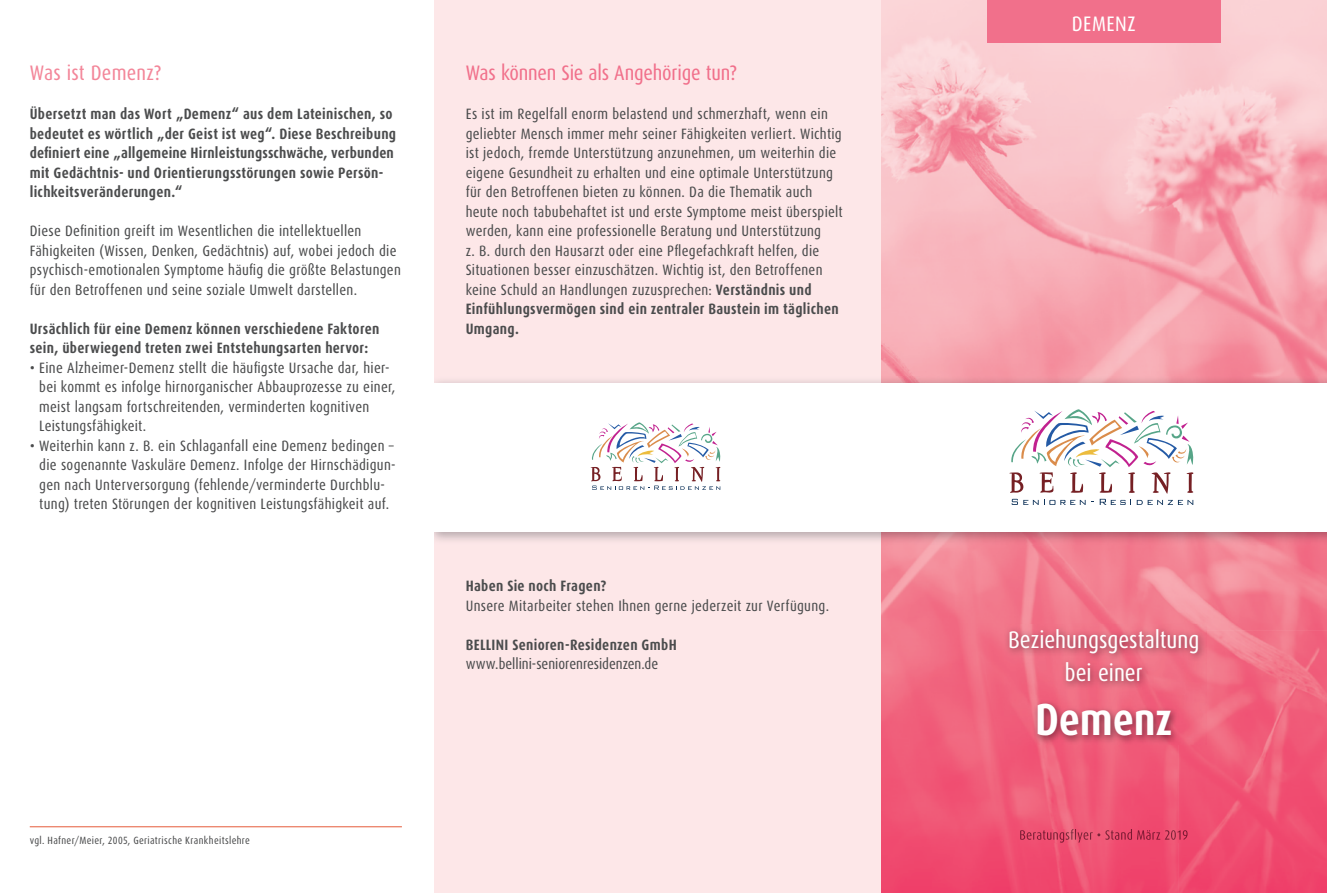
<style>
.page{position:relative;width:1327px;height:893px;background:#fff}
.page>*{position:absolute;margin:0;border:0;box-sizing:border-box;transform-origin:0 0}
.t1{font:700 45px "Dax Condensed";letter-spacing:-.005em;color:#fff}
.t2{font:24px/33px "Dax Condensed";color:#fff;text-align:center}
.t3{font:21px "Dax Condensed";letter-spacing:-.01em;color:#f1708b}
.t4{font:21px "Dax Condensed";letter-spacing:.01em;color:#f38699}
.t5{font:21px "Dax Condensed";letter-spacing:.025em;color:#fff}
.t6{font:15px/19.5px "Dax Condensed";letter-spacing:.02em;color:#4b4c4d}
.t7{font:700 15px/19.5px "Dax Condensed";letter-spacing:.02em;color:#4b4c4d}
.t8{font:15px "Dax Condensed";color:#4b4c4d}
.t9{font:10.5px "Dax Condensed";letter-spacing:.035em;color:#4b4c4d}
.s1{font-weight:700}
</style>
<div class="page">
<img style="left:880px;top:0;width:447px;height:376px">
<img style="left:880px;top:544px;width:149px;height:349px">
<img style="left:1029px;top:544px;width:298px;height:86px">
<img style="left:1178px;top:630px;width:149px;height:263px">
<img style="left:1029px;top:744px;width:149px;height:149px">
<div style="left:434px;top:0;width:446px;height:893px;background:#fde7e8"></div>
<div style="left:986px;top:0;width:234px;height:43px;background:#f1708b"></div>
<img style="left:1004px;top:625px;width:202px;height:119px">
<img style="left:434px;top:376px;width:893px;height:168px">
<div style="left:434px;top:383px;width:893px;height:148px;background:#fff"></div>
<svg style="left:1009px;top:409px;width:184px;height:96px"></svg>
<svg style="left:590px;top:422px;width:130px;height:68px"></svg>
<img style="left:1020px;top:829px;width:167px;height:14px">
<hr style="left:30px;top:826px;width:372px;height:1px;background:#e55b3b">
<h3 class="t4" style="left:30px;top:61px;width:133px">Was ist Demenz?</h3>
<p class="t7" style="left:30px;top:104px;width:368px">Übersetzt man das Wort „Demenz“ aus dem Lateinischen, so bedeutet es wörtlich „der Geist ist weg“. Diese Beschreibung definiert eine „allgemeine Hirnleistungsschwäche, verbunden mit Gedächtnis- und Orientierungsstörungen sowie Persön&shy;lichkeitsveränderungen.“</p>
<p class="t6" style="left:30px;top:221px;width:373px">Diese Definition greift im Wesentlichen die intellektuellen Fähigkeiten (Wissen, Denken, Gedächtnis) auf, wobei jedoch die psychisch-emotionalen Symptome häufig die größte Belastungen für den Betroffenen und seine soziale Umwelt darstellen.</p>
<p class="t7" style="left:30px;top:319px;width:351px">Ursächlich für eine Demenz können verschiedene Faktoren sein, überwiegend treten zwei Entstehungsarten hervor:</p>
<p class="t6" style="left:39px;top:358px;width:358px;text-indent:-10px">• Eine Alzheimer-Demenz stellt die häufigste Ursache dar, hier&shy;bei kommt es infolge hirnorganischer Abbauprozesse zu einer, meist langsam fortschreitenden, verminderten kognitiven Leistungsfähigkeit.</p>
<p class="t6" style="left:39px;top:436px;width:358px;text-indent:-10px">• Weiterhin kann z. B. ein Schlaganfall eine Demenz bedingen – die sogenannte Vaskuläre Demenz. Infolge der Hirnschädigun&shy;gen nach Unterversorgung (fehlende/verminderte Durchblu&shy;tung) treten Störungen der kognitiven Leistungsfähigkeit auf.</p>
<h3 class="t3" style="left:466px;top:61px;width:273px">Was können Sie als Angehörige tun?</h3>
<p class="t6" style="left:466px;top:104px;width:378px">Es ist im Regelfall enorm belastend und schmerzhaft, wenn ein geliebter Mensch immer mehr seiner Fähigkeiten verliert. Wichtig ist jedoch, fremde Unterstützung anzunehmen, um weiterhin die eigene Gesundheit zu erhalten und eine optimale Unterstützung für den Betroffenen bieten zu können. Da die Thematik auch heute noch tabubehaftet ist und erste Symptome meist überspielt werden, kann eine professionelle Beratung und Unterstützung<br>z. B. durch den Hausarzt oder eine Pflegefachkraft helfen, die Situationen besser einzuschätzen. Wichtig ist, den Betroffenen keine Schuld an Handlungen zuzusprechen: <span class="s1">Verständnis und Einfühlungsvermögen sind ein zentraler Baustein im täglichen Umgang.</span></p>
<p class="t7" style="left:466px;top:576px;width:142px">Haben Sie noch Fragen?</p>
<p class="t6" style="left:466px;top:596px;width:365px">Unsere Mitarbeiter stehen Ihnen gerne jederzeit zur Verfügung.</p>
<p class="t7" style="left:466px;top:635px;width:213px">BELLINI Senioren-Residenzen GmbH</p>
<p class="t8" style="left:466px;top:656px;width:194px">www.bellini-seniorenresidenzen.de</p>
<p class="t9" style="left:30px;top:835px;width:222px">vgl. Hafner/Meier, 2005, Geriatrische Krankheitslehre</p>
<h3 class="t5" style="left:1071px;top:12px;width:65px">DEMENZ</h3>
<h2 class="t2" style="left:1008px;top:624px;width:193px">Beziehungsgestaltung bei einer</h2>
<h1 class="t1" style="left:1035px;top:695px;width:139px">Demenz</h1>
</div>
